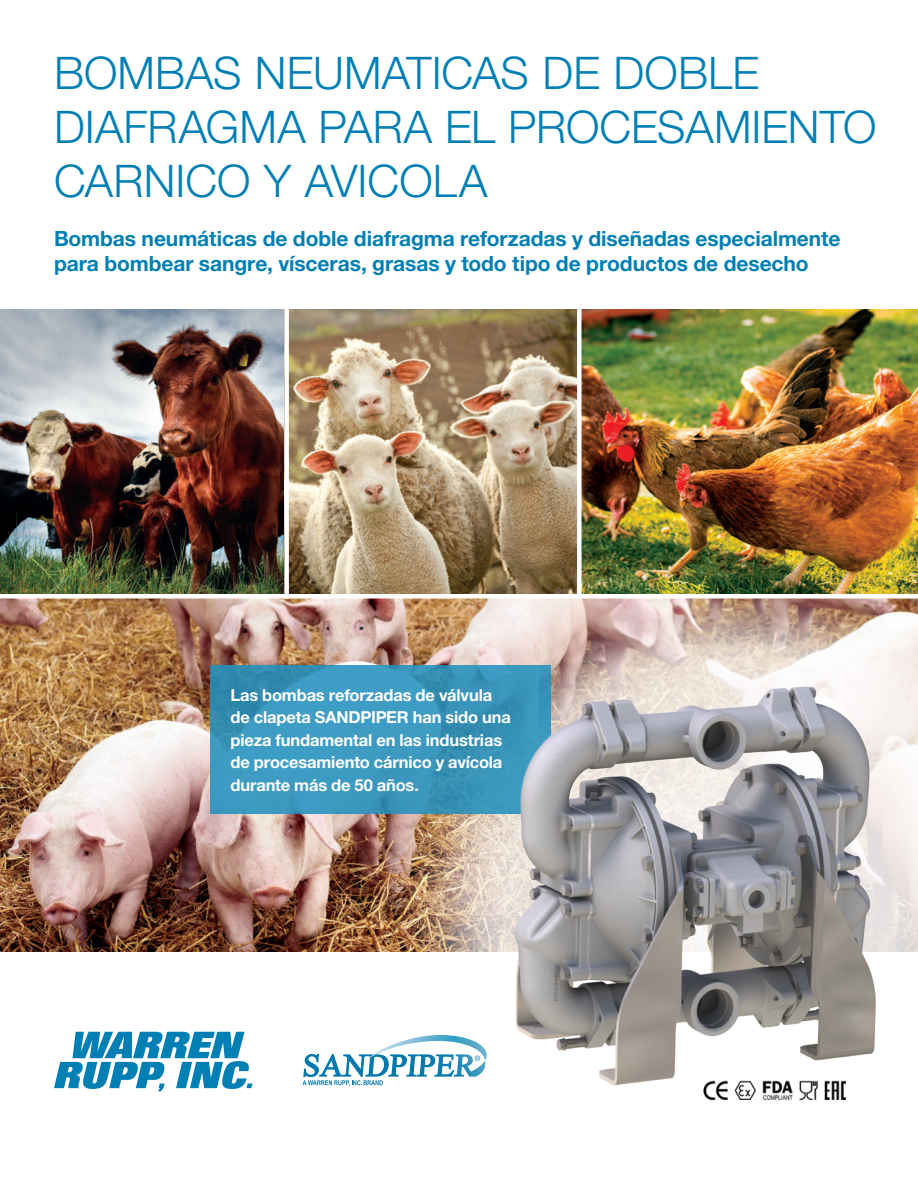
<style>
.page{position:relative;width:918px;height:1188px;background:#fff}
.page>*{position:absolute;margin:0;border:0;box-sizing:border-box;transform-origin:0 0}
.t1{font:300 45px/54px "Helvetica Neue LT Std";color:#007fb4}
.t2{font:700 21px/25.5px "Helvetica Neue LT Std";letter-spacing:-.005em;color:#007fb4}
.t3{font:700 16.5px/22.5px "Helvetica Neue LT Std";letter-spacing:-.01em;color:#fff}
</style>
<div class="page">
<img style="left:0;top:309px;width:284px;height:285px">
<img style="left:289px;top:309px;width:288px;height:285px">
<img style="left:0;top:598px;width:391px;height:354px">
<svg style="left:303px;top:1045px;width:88px;height:41px"></svg>
<svg style="left:54px;top:1032px;width:198px;height:59px"></svg>
<div style="left:391px;top:559px;width:527px;height:629px;background:#fff;opacity:.75"></div>
<svg style="left:451px;top:619px;width:467px;height:569px"></svg>
<svg style="left:211px;top:666px;width:340px;height:148px;fill:#3d9ac0"></svg>
<img style="left:500px;top:682px;width:413px;height:416px">
<hr style="left:0;top:594px;width:918px;height:4px;background:#fff">
<img style="left:582px;top:309px;width:336px;height:285px">
<div style="left:577px;top:283px;width:5px;height:315px;background:#fff"></div>
<img style="left:702px;top:1077px;width:148px;height:28px">
<p class="t1" style="left:54px;top:45px;width:824px">BOMBAS NEUMATICAS DE DOBLE<br>DIAFRAGMA PARA EL PROCESAMIENTO<br>CARNICO Y AVICOLA</p>
<p class="t2" style="left:54px;top:225px;width:788px">Bombas neumáticas de doble diafragma reforzadas y diseñadas especialmente para bombear sangre, vísceras, grasas y todo tipo de productos de desecho</p>
<p class="t3" style="left:230px;top:683px;width:282px">Las bombas reforzadas de válvula de clapeta SANDPIPER han sido una pieza fundamental en las industrias de procesamiento cárnico y avícola durante más de 50 años.</p>
</div>
